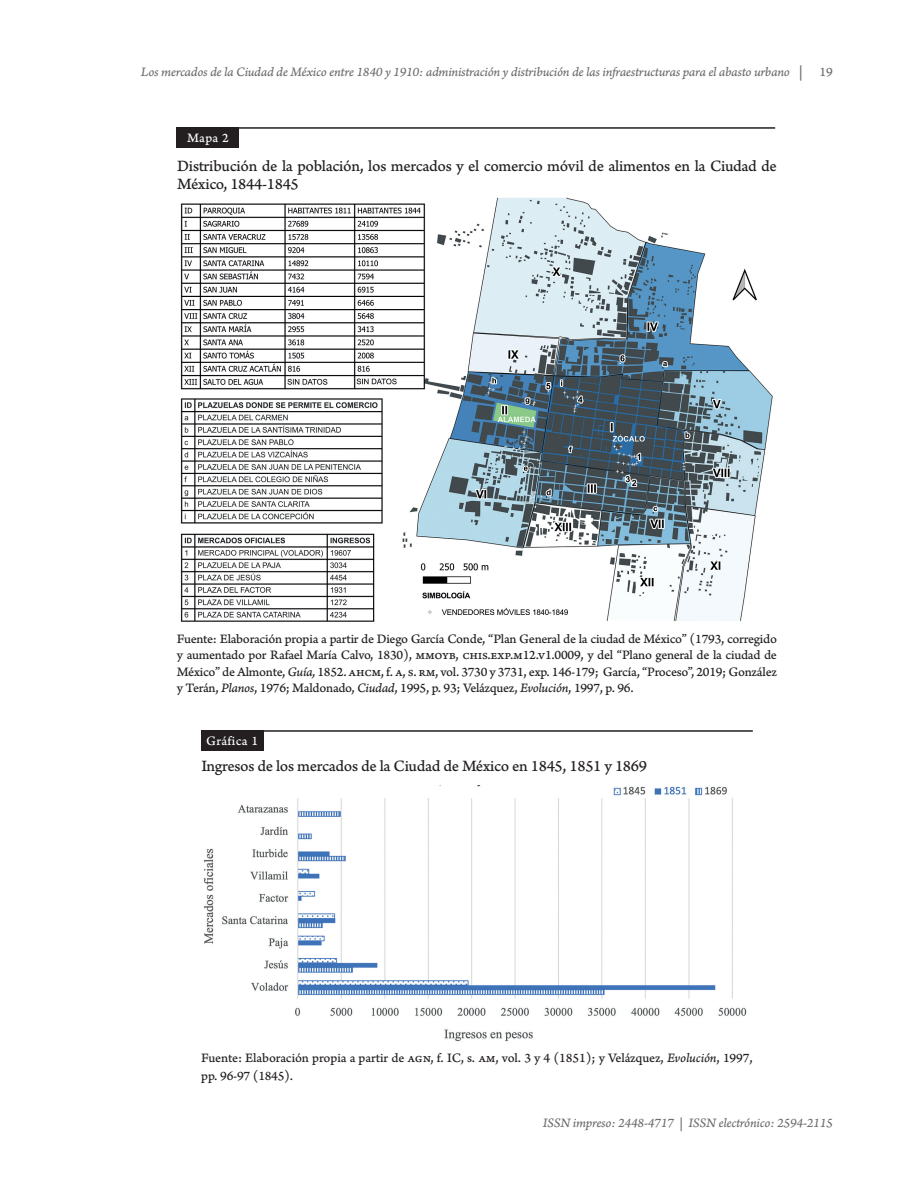
<style>
.page{position:relative;width:918px;height:1188px;background:#fff}
.page>*{position:absolute;margin:0;border:0;box-sizing:border-box;transform-origin:0 0}
.texto_imagen{font:16.5px/18px "Arno Pro Caption";letter-spacing:-.02em;color:#231f20}
.fuente_imagen{font:13.5px/16.5px "Arno Pro Caption";letter-spacing:-.02em;color:#231f20;text-align:justify}
.t1{font:13.5px "Arno Pro Italic Caption";letter-spacing:-.025em;color:#6c6d70}
.Numero_de_tabla{font:13.5px "Arno Pro Caption";letter-spacing:.025em;color:#fff}
.s1{font-family:"Arno Pro Caption";font-size:15px}
.s2{font-family:"Arno Pro Caption"}
.s3{font-family:"Arno Pro Italic Caption"}
</style>
<div class="page">
<img style="left:180px;top:197px;width:593px;height:425px">
<img style="left:204px;top:785px;width:543px;height:257px">
<hr style="left:177px;top:127px;width:598px;height:2px;background:#231f20">
<div style="left:177px;top:127px;width:62px;height:21px;background:#231f20"></div>
<hr style="left:201px;top:730px;width:552px;height:2px;background:#231f20">
<div style="left:201px;top:730px;width:62px;height:21px;background:#231f20"></div>
<p class="t1" style="left:141px;top:64px;width:694px">Los mercados de la Ciudad de México entre 1840 y 1910: administración y distribución de las infraestructuras para el abasto urbano <span class="s1">|</span> <span class="s2">19</span></p>
<p class="Numero_de_tabla" style="left:187px;top:130px;width:43px">Mapa 2</p>
<p class="texto_imagen" style="left:177px;top:157px;width:601px">Distribución de la población, los mercados y el comercio móvil de alimentos en la Ciudad de<br>México, 1844-1845</p>
<p class="fuente_imagen" style="left:177px;top:631px;width:602px">Fuente: Elaboración propia a partir de Diego García Conde, “Plan General de la ciudad de México” (1793, corregido y aumentado por Rafael María Calvo, 1830), mmoyb, chis.exp.m12.v1.0009, y del “Plano general de la ciudad de México” de Almonte, <span class="s3">Guía,</span> 1852. ahcm, f. a, s. rm, vol. 3730 y 3731, exp. 146-179; García, “Proceso”, 2019; González y Terán, <span class="s3">Planos</span>, 1976; Maldonado, <span class="s3">Ciudad</span>, 1995, p. 93; Velázquez, <span class="s3">Evolución</span>, 1997, p. 96.</p>
<p class="Numero_de_tabla" style="left:206px;top:733px;width:53px">Gráfica 1</p>
<p class="texto_imagen" style="left:201px;top:758px;width:447px">Ingresos de los mercados de la Ciudad de México en 1845, 1851 y 1869</p>
<p class="fuente_imagen" style="left:201px;top:1049px;width:553px;line-height:18px">Fuente: Elaboración propia a partir de agn, f. IC, s. am, vol. 3 y 4 (1851); y Velázquez, <span class="s3">Evolución</span>, 1997, pp. 96-97 (1845).</p>
<p class="t1" style="left:543px;top:1115px;width:292px">ISSN impreso: 2448-4717 | ISSN electrónico: 2594-2115</p>
</div>
